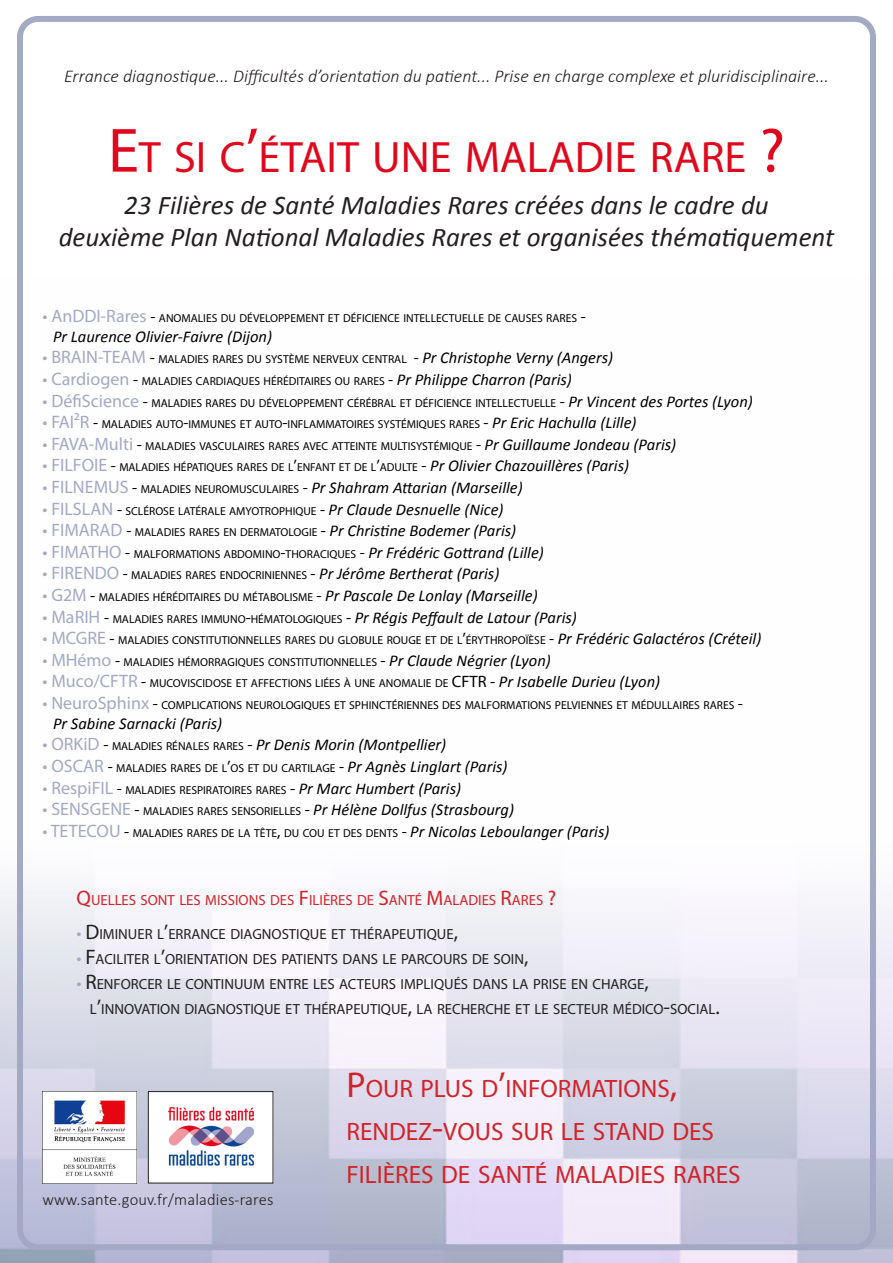
<style>
.page{position:relative;width:893px;height:1263px;background:#fff}
.page>*{position:absolute;margin:0;border:0;box-sizing:border-box;transform-origin:0 0}
.t1{font:44.1px "Myriad Pro";color:#e0081d}
.t2{font:italic 27px/32.4px "Calibri";color:#231f20;text-align:center}
.t3{font:25.2px/43.2px "Myriad Pro";color:#d1232a}
.t4{font:italic 300 18px "Calibri";color:#231f20}
.t5{font:italic 16.5px "Calibri";color:#000}
.t6{font:300 16.5px "Calibri";letter-spacing:.01em;color:#231f20}
.t7{font:14.7px/25.2px "Myriad Pro";color:#231f20}
.t8{font:14.7px "Myriad Pro";color:#d1232a}
.t9{font:11.55px "Myriad Pro";color:#000}
.s1{font-size:63px}
.s2{font-size:18px;color:#a3a9c4}
.s3{font-size:16.5px}
.s4{font-family:"Calibri";font-style:italic;font-size:16.5px}
.s5{font-family:"Myriad Pro";font-style:normal;font-size:18px;color:#a3a9c4}
.s6{font-family:"Myriad Pro";font-style:normal}
.s7{font-family:"Myriad Pro";font-style:normal;font-size:11.55px}
.s8{font-size:21px}
.s9{font-size:36px}
</style>
<div class="page">
<img style="left:0;top:889px;width:893px;height:374px">
<img style="left:43px;top:1091px;width:93px;height:92px">
<img style="left:150px;top:1093px;width:121px;height:88px">
<div style="left:148px;top:1091px;width:125px;height:92px;border:1px solid #231f20"></div>
<div style="left:17px;top:16px;width:859px;height:1234px;border:6px solid #a3a9c4;border-radius:18px"></div>
<p class="t4" style="left:64px;top:64px;width:766px">Errance diagnostique... Difficultés d’orientation du patient... Prise en charge complexe et pluridisciplinaire...</p>
<p class="t1" style="left:108px;top:130px;width:678px"><span class="s1">E</span>T SI C<span class="s1">’</span>ÉTAIT UNE MALADIE RARE <span class="s1">?</span></p>
<p class="t2" style="left:59px;top:187px;width:777px">23 Filières de Santé Maladies Rares créées dans le cadre du<br>deuxième Plan National Maladies Rares et organisées thématiquement</p>
<p class="t9" style="left:43px;top:311px;width:545px"><span class="s2">• AnDDI-Rares</span> <span class="s3">-</span> ANOMALIES DU DÉVELOPPEMENT ET DÉFICIENCE INTELLECTUELLE DE CAUSES RARES <span class="s3">-</span></p>
<p class="t5" style="left:53px;top:325px;width:221px">Pr Laurence Olivier-Faivre (Dijon)</p>
<p class="t9" style="left:43px;top:352px;width:572px"><span class="s2">•</span> <span class="s2">BRAIN-TEAM</span> <span class="s3">-</span> MALADIES RARES DU SYSTÈME NERVEUX CENTRAL <span class="s3">-</span> <span class="s4">Pr Christophe Verny (Angers)</span></p>
<p class="t9" style="left:43px;top:374px;width:531px"><span class="s2">•</span> <span class="s2">Cardiogen</span> <span class="s3">-</span> MALADIES CARDIAQUES HÉRÉDITAIRES OU RARES <span class="s3">-</span> <span class="s4">Pr Philippe Charron (Paris)</span></p>
<p class="t9" style="left:43px;top:396px;width:712px"><span class="s2">•</span> <span class="s2">DéfiScience</span> <span class="s3">-</span> MALADIES RARES DU DÉVELOPPEMENT CÉRÉBRAL ET DÉFICIENCE INTELLECTUELLE <span class="s3">-</span> <span class="s4">Pr Vincent des Portes (Lyon)</span></p>
<p class="t9" style="left:43px;top:417px;width:595px"><span class="s2">•</span> <span class="s2">FAI²R</span> <span class="s3">-</span> MALADIES AUTO<span class="s3">-</span>IMMUNES ET AUTO<span class="s3">-</span>INFLAMMATOIRES SYSTÉMIQUES RARES <span class="s3">-</span> <span class="s4">Pr Eric Hachulla (Lille)</span></p>
<p class="t9" style="left:43px;top:439px;width:635px"><span class="s2">•</span> <span class="s2">FAVA-Multi</span> <span class="s3">-</span> MALADIES VASCULAIRES RARES AVEC ATTEINTE MULTISYSTÉMIQUE <span class="s3">-</span> <span class="s4">Pr Guillaume Jondeau (Paris)</span></p>
<p class="t9" style="left:43px;top:460px;width:588px"><span class="s2">•</span> <span class="s2">FILFOIE</span> <span class="s3">-</span> MALADIES HÉPATIQUES RARES DE L<span class="s3">’</span>ENFANT ET DE L<span class="s3">’</span>ADULTE <span class="s3">-</span> <span class="s4">Pr Olivier Chazouillères (Paris)</span></p>
<p class="t5" style="left:43px;top:476px;width:482px"><span class="s5">•</span> <span class="s5">FILNEMUS</span> <span class="s6">-</span> <span class="s7">MALADIES NEUROMUSCULAIRES</span> <span class="s6">-</span> Pr Shahram Attarian (Marseille)</p>
<p class="t9" style="left:43px;top:504px;width:462px"><span class="s2">•</span> <span class="s2">FILSLAN</span> <span class="s3">-</span> SCLÉROSE LATÉRALE AMYOTROPHIQUE <span class="s3">-</span> <span class="s4">Pr Claude Desnuelle (Nice)</span></p>
<p class="t9" style="left:43px;top:525px;width:475px"><span class="s2">•</span> <span class="s2">FIMARAD</span> <span class="s3">-</span> MALADIES RARES EN DERMATOLOGIE <span class="s3">-</span> <span class="s4">Pr Christine Bodemer (Paris)</span></p>
<p class="t9" style="left:43px;top:547px;width:503px"><span class="s2">•</span> <span class="s2">FIMATHO</span> <span class="s3">-</span> MALFORMATIONS ABDOMINO<span class="s3">-</span>THORACIQUES <span class="s3">-</span> <span class="s4">Pr Frédéric Gottrand (Lille)</span></p>
<p class="t9" style="left:43px;top:568px;width:458px"><span class="s2">•</span> <span class="s2">FIRENDO</span> <span class="s3">-</span> MALADIES RARES ENDOCRINIENNES <span class="s3">-</span> <span class="s4">Pr Jérôme Bertherat (Paris)</span></p>
<p class="t9" style="left:43px;top:590px;width:497px"><span class="s2">•</span> <span class="s2">G2M</span> <span class="s3">-</span> MALADIES HÉRÉDITAIRES DU MÉTABOLISME <span class="s3">-</span> <span class="s4">Pr Pascale De Lonlay (Marseille)</span></p>
<p class="t9" style="left:43px;top:612px;width:536px"><span class="s2">•</span> <span class="s2">MaRIH</span> <span class="s3">-</span> MALADIES RARES IMMUNO<span class="s3">-</span>HÉMATOLOGIQUES <span class="s3">-</span> <span class="s4">Pr Régis Peffault de Latour (Paris)</span></p>
<p class="t9" style="left:43px;top:633px;width:720px"><span class="s2">•</span> <span class="s2">MCGRE</span> <span class="s3">-</span> MALADIES CONSTITUTIONNELLES RARES DU GLOBULE ROUGE ET DE L<span class="s3">’</span>ÉRYTHROPOÏÈSE <span class="s3">-</span> <span class="s4">Pr Frédéric Galactéros (Créteil)</span></p>
<p class="t9" style="left:43px;top:655px;width:510px"><span class="s2">•</span> <span class="s2">MHémo</span> <span class="s3">-</span> MALADIES HÉMORRAGIQUES CONSTITUTIONNELLES <span class="s3">-</span> <span class="s4">Pr Claude Négrier (Lyon)</span></p>
<p class="t9" style="left:43px;top:676px;width:419px"><span class="s2">•</span> <span class="s2">Muco/CFTR</span> <span class="s3">-</span> MUCOVISCIDOSE ET AFFECTIONS LIÉES À UNE ANOMALIE DE <span class="s3">CFTR</span></p>
<p class="t5" style="left:490px;top:671px;width:172px"><span class="s6">-</span> Pr Isabelle Durieu (Lyon)</p>
<p class="t9" style="left:43px;top:698px;width:702px"><span class="s2">•</span> <span class="s2">NeuroSphinx</span> <span class="s3">-</span> COMPLICATIONS NEUROLOGIQUES ET SPHINCTÉRIENNES DES MALFORMATIONS PELVIENNES ET MÉDULLAIRES RARES <span class="s3">-</span></p>
<p class="t5" style="left:53px;top:712px;width:171px">Pr Sabine Sarnacki (Paris)</p>
<p class="t5" style="left:43px;top:734px;width:405px"><span class="s5">•</span> <span class="s5">ORKiD</span> <span class="s6">-</span> <span class="s7">MALADIES RÉNALES RARES</span> <span class="s6">-</span> Pr Denis Morin (Montpellier)</p>
<p class="t9" style="left:43px;top:761px;width:467px"><span class="s2">•</span> <span class="s2">OSCAR</span> <span class="s3">-</span> MALADIES RARES DE L<span class="s3">’</span>OS ET DU CARTILAGE <span class="s3">-</span> <span class="s4">Pr Agnès Linglart (Paris)</span></p>
<p class="t9" style="left:43px;top:783px;width:420px"><span class="s2">•</span> <span class="s2">RespiFIL</span> <span class="s3">-</span> MALADIES RESPIRATOIRES RARES <span class="s3">-</span> <span class="s4">Pr Marc Humbert (Paris)</span></p>
<p class="t5" style="left:43px;top:798px;width:473px"><span class="s5">•</span> <span class="s5">SENSGENE</span> <span class="s6">-</span> <span class="s7">MALADIES RARES SENSORIELLES</span> <span class="s6">-</span> Pr Hélène Dollfus (Strasbourg)</p>
<p class="t9" style="left:43px;top:826px;width:568px"><span class="s2">•</span> <span class="s2">TETECOU</span> <span class="s3">-</span> MALADIES RARES DE LA TÊTE<span class="s3">,</span> DU COU ET DES DENTS <span class="s3">-</span> <span class="s4">Pr Nicolas Leboulanger (Paris)</span></p>
<p class="t8" style="left:77px;top:890px;width:481px"><span class="s8">Q</span>UELLES SONT LES MISSIONS DES <span class="s8">F</span> ILIÈRES DE <span class="s8">S</span>ANTÉ <span class="s8">M</span>ALADIES <span class="s8">R</span>ARES <span class="s8">?</span></p>
<p class="t7" style="left:77px;top:921px;width:383px"><span class="s2">•</span> <span class="s8">D</span>IMINUER L<span class="s8">’</span>ERRANCE DIAGNOSTIQUE ET THÉRAPEUTIQUE<span class="s8">,</span></p>
<p class="t7" style="left:77px;top:946px;width:453px"><span class="s2">•</span> <span class="s8">F</span>ACILITER L<span class="s8">’</span>ORIENTATION DES PATIENTS DANS LE PARCOURS DE SOIN<span class="s8">,</span></p>
<p class="t7" style="left:90px;top:971px;width:631px;text-indent:-13px"><span class="s2">•</span> <span class="s8">R</span>ENFORCER LE CONTINUUM ENTRE LES ACTEURS IMPLIQUÉS DANS LA PRISE EN CHARGE<span class="s8">,<br></span>L<span class="s8">’</span>INNOVATION DIAGNOSTIQUE ET THÉRAPEUTIQUE<span class="s8">,</span> LA RECHERCHE ET LE SECTEUR MÉDICO<span class="s8">-</span>SOCIAL<span class="s8">.</span></p>
<p class="t6" style="left:43px;top:1189px;width:233px">www.sante.gouv.fr/maladies-rares</p>
<p class="t3" style="left:347px;top:1066px;width:395px"><span class="s9">P</span>OUR PLUS D<span class="s9">’</span>INFORMATIONS<span class="s9">,<br></span>RENDEZ<span class="s9">-</span>VOUS SUR LE STAND DES<br>FILIÈRES DE SANTÉ MALADIES RARES</p>
</div>
